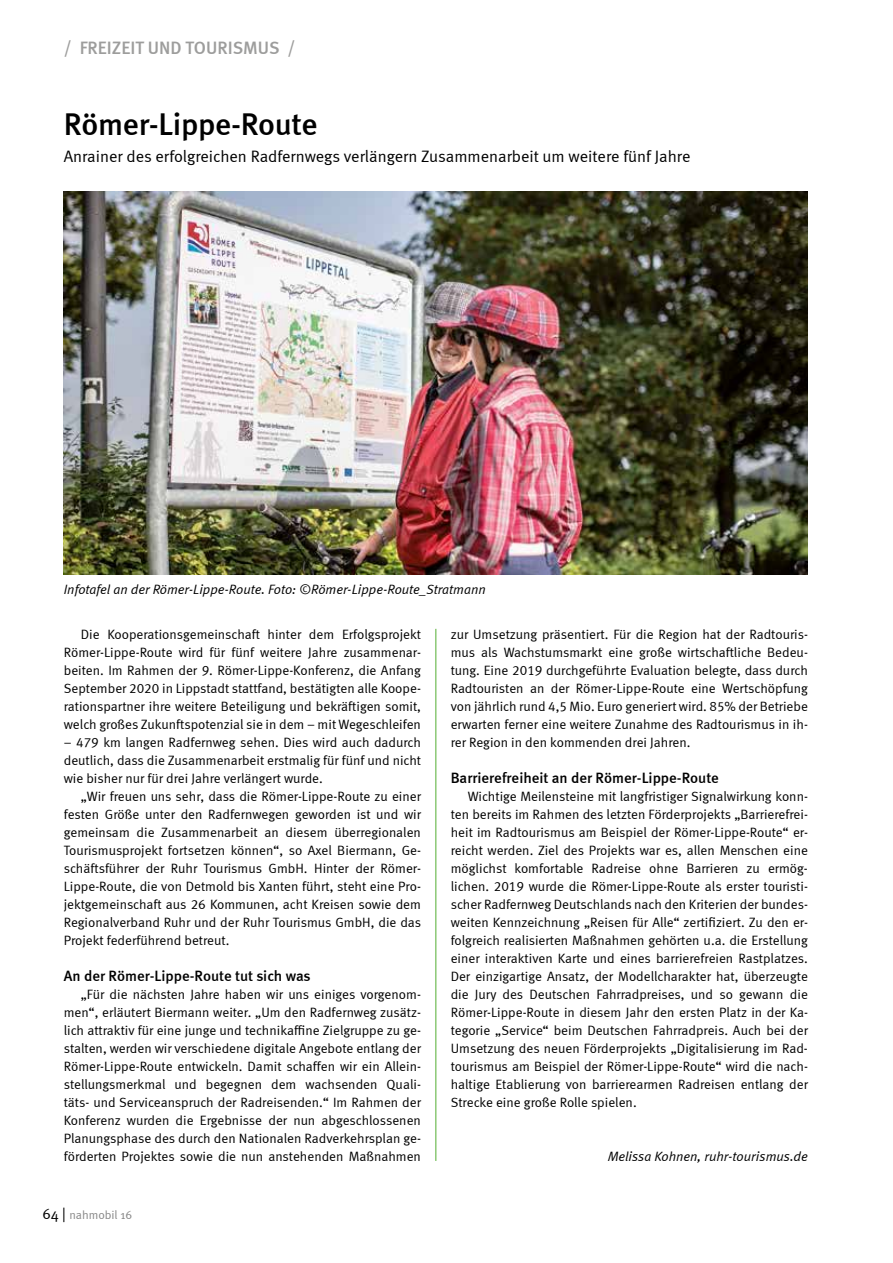
<style>
.page{position:relative;width:893px;height:1263px;background:#fff}
.page>*{position:absolute;margin:0;border:0;box-sizing:border-box;transform-origin:0 0}
.t1{font:31.5px "Meta Medium LF";letter-spacing:-.01em;color:#000}
.t2{font:500 18px "Meta";color:#9d9d9c}
.t3{font:16.5px "Meta Normal LF";color:#000}
.t4{font:15px "Meta Medium LF";color:#000}
.t5{font:13.5px/18px "Meta Normal LF";color:#000;text-align:justify}
.t6{font:italic 13.5px "Meta Normal LF";color:#000}
.t7{font:12px "Meta Normal";letter-spacing:-.005em;color:#878787}
.s1{font-size:15px;color:#000}
</style>
<div class="page">
<img style="left:64px;top:191px;width:744px;height:383px">
<hr style="left:436px;top:629px;width:1px;height:532px;background:#52ae32">
<h2 class="t2" style="left:64px;top:37px;width:233px">/ FREIZEIT UND TOURISMUS /</h2>
<h1 class="t1" style="left:64px;top:106px;width:255px">Römer-Lippe-Route</h1>
<p class="t3" style="left:64px;top:147px;width:628px">Anrainer des erfolgreichen Radfernwegs verlängern Zusammenarbeit um weitere fünf Jahre</p>
<p class="t6" style="left:64px;top:582px;width:424px">Infotafel an der Römer-Lippe-Route. Foto: ©Römer-Lippe-Route_Stratmann</p>
<p class="t5" style="left:64px;top:625px;width:359px;text-indent:17px">Die Kooperationsgemeinschaft hinter dem Erfolgsprojekt Römer-Lippe-Route wird für fünf weitere Jahre zusammenar&shy;beiten. Im Rahmen der 9. Römer-Lippe-Konferenz, die Anfang September 2020 in Lippstadt stattfand, bestätigten alle Koope&shy;rationspartner ihre weitere Beteiligung und bekräftigen somit, welch großes Zukunftspotenzial sie in dem – mit Wegeschleifen</p>
<p class="t5" style="left:64px;top:733px;width:359px">– 479 km langen Radfernweg sehen. Dies wird auch dadurch deutlich, dass die Zusammenarbeit erstmalig für fünf und nicht wie bisher nur für drei Jahre verlängert wurde.</p>
<p class="t5" style="left:64px;top:787px;width:359px;text-indent:17px">„Wir freuen uns sehr, dass die Römer-Lippe-Route zu einer festen Größe unter den Radfernwegen geworden ist und wir gemeinsam die Zusammenarbeit an diesem überregionalen Tourismusprojekt fortsetzen können“, so Axel Biermann, Ge&shy;schäftsführer der Ruhr Tourismus GmbH. Hinter der Römer-Lippe-Route, die von Detmold bis Xanten führt, steht eine Pro&shy;jektgemeinschaft aus 26 Kommunen, acht Kreisen sowie dem Regionalverband Ruhr und der Ruhr Tourismus GmbH, die das Projekt federführend betreut.</p>
<p class="t4" style="left:64px;top:967px;width:248px">An der Römer-Lippe-Route tut sich was</p>
<p class="t5" style="left:64px;top:985px;width:359px;text-indent:17px">„Für die nächsten Jahre haben wir uns einiges vorgenom&shy;men“, erläutert Biermann weiter. „Um den Radfernweg zusätz&shy;lich attraktiv für eine junge und technikaffine Zielgruppe zu ge&shy;stalten, werden wir verschiedene digitale Angebote entlang der Römer-Lippe-Route entwickeln. Damit schaffen wir ein Allein&shy;stellungsmerkmal und begegnen dem wachsenden Quali&shy;täts- und Serviceanspruch der Radreisenden.“ Im Rahmen der Konferenz wurden die Ergebnisse der nun abgeschlossenen Planungsphase des durch den Nationalen Radverkehrsplan ge&shy;förderten Projektes sowie die nun anstehenden Maßnahmen</p>
<p class="t7" style="left:43px;top:1208px;width:91px"><span class="s1">64 |</span> nahmobil 16</p>
<p class="t5" style="left:451px;top:625px;width:359px">zur Umsetzung präsentiert. Für die Region hat der Radtouris&shy;mus als Wachstumsmarkt eine große wirtschaftliche Bedeu&shy;tung. Eine 2019 durchgeführte Evaluation belegte, dass durch Radtouristen an der Römer-Lippe-Route eine Wertschöpfung von jährlich rund 4,5 Mio. Euro generiert wird. 85% der Betriebe erwarten ferner eine weitere Zunahme des Radtourismus in ih&shy;rer Region in den kommenden drei Jahren.</p>
<p class="t4" style="left:451px;top:769px;width:270px">Barrierefreiheit an der Römer-Lippe-Route</p>
<p class="t5" style="left:451px;top:787px;width:359px;text-indent:17px">Wichtige Meilensteine mit langfristiger Signalwirkung konn&shy;ten bereits im Rahmen des letzten Förderprojekts „Barrierefrei&shy;heit im Radtourismus am Beispiel der Römer-Lippe-Route“ er&shy;reicht werden. Ziel des Projekts war es, allen Menschen eine möglichst komfortable Radreise ohne Barrieren zu ermög&shy;lichen. 2019 wurde die Römer-Lippe-Route als erster touristi&shy;scher Radfernweg Deutschlands nach den Kriterien der bundes&shy;weiten Kennzeichnung „Reisen für Alle“ zertifiziert. Zu den er&shy;folgreich realisierten Maßnahmen gehörten u.a. die Erstellung einer interaktiven Karte und eines barrierefreien Rastplatzes.<br>Der einzigartige Ansatz, der Modellcharakter hat, überzeugte die Jury des Deutschen Fahrradpreises, und so gewann die Römer-Lippe-Route in diesem Jahr den ersten Platz in der Ka&shy;tegorie „Service“ beim Deutschen Fahrradpreis. Auch bei der Umsetzung des neuen Förderprojekts „Digitalisierung im Rad&shy;tourismus am Beispiel der Römer-Lippe-Route“ wird die nach&shy;haltige Etablierung von barrierearmen Radreisen entlang der Strecke eine große Rolle spielen.</p>
<p class="t6" style="left:608px;top:1148px;width:202px">Melissa Kohnen, ruhr-tourismus.de</p>
</div>
